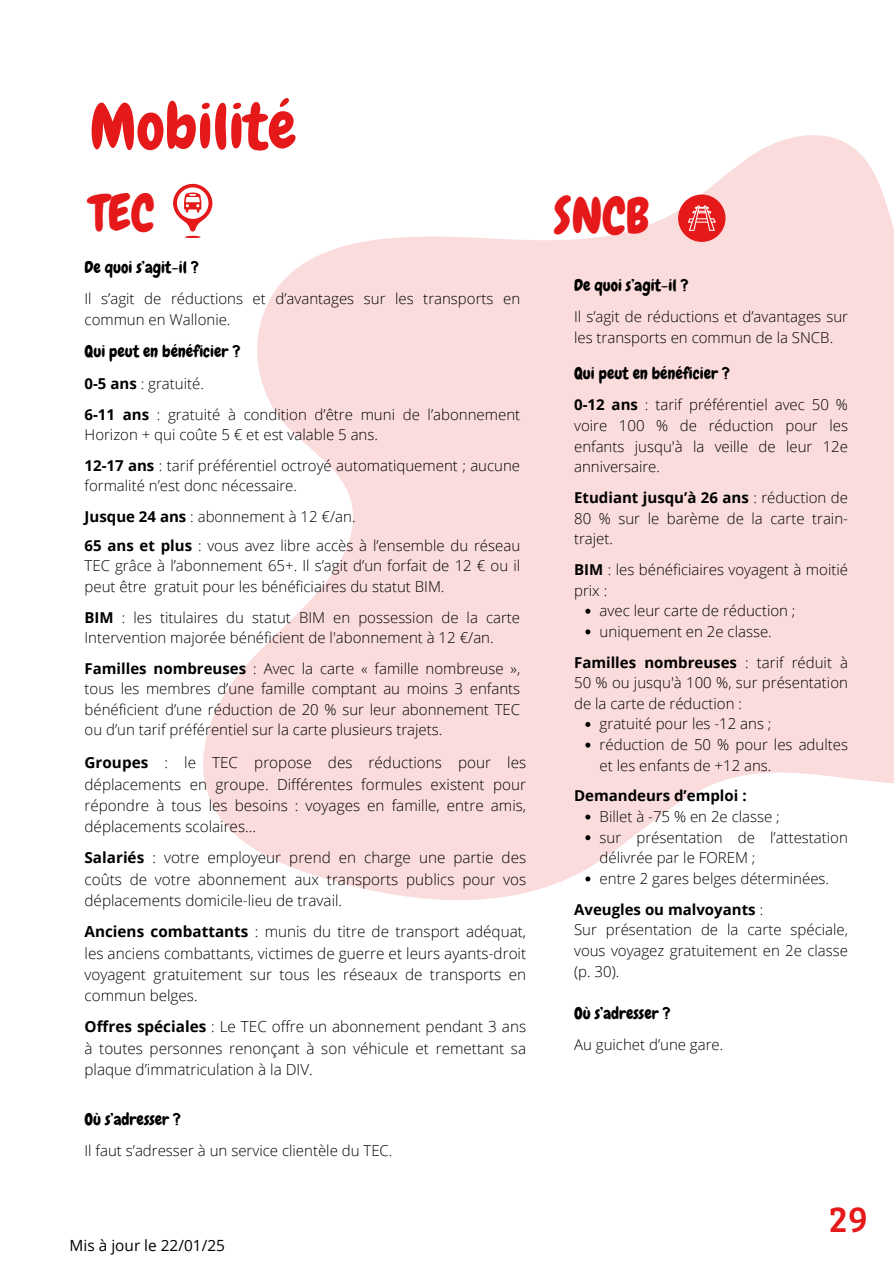
<style>
.page{position:relative;width:894px;height:1264px;background:#fff}
.page>*{position:absolute;margin:0;border:0;box-sizing:border-box;transform-origin:0 0}
.t1{font:63.15px "Chewy";color:#e51919}
.t2{font:49.35px "Chewy";color:#e51919}
.t3{font:37.5px "Bree Serif";color:#e51919}
.t4{font:16.5px "Chewy";color:#000}
.t5{font:15.45px "Open Sans";color:#000}
.t6{font:300 15.3px/21.3px "Open Sans";color:#000;text-align:justify}
.t7{font:300 15px/20.7px "Open Sans";color:#000}
.t8{font:700 15px "Open Sans";color:#000}
.s1{font-weight:700}
.s2{font-weight:300}
</style>
<div class="page">
<svg style="left:203px;top:135px;width:690px;height:765px;fill:#fbdcdc"></svg>
<svg style="left:173px;top:184px;width:39px;height:54px"></svg>
<svg style="left:585px;top:608px;width:5px;height:5px"></svg>
<svg style="left:585px;top:629px;width:5px;height:5px"></svg>
<svg style="left:585px;top:722px;width:5px;height:5px"></svg>
<svg style="left:585px;top:742px;width:5px;height:5px"></svg>
<svg style="left:585px;top:814px;width:5px;height:5px"></svg>
<svg style="left:585px;top:835px;width:5px;height:5px"></svg>
<svg style="left:585px;top:876px;width:5px;height:5px"></svg>
<div style="left:678px;top:194px;width:47px;height:48px;background:#e51919;border-radius:50%"></div>
<svg style="left:688px;top:205px;width:27px;height:26px"></svg>
<h1 class="t1" style="left:89px;top:86px;width:208px">Mobilité</h1>
<p class="t2" style="left:89px;top:182px;width:66px">TEC</p>
<h2 class="t4" style="left:84px;top:256px;width:116px">De quoi s’agit-il ?</h2>
<p class="t7" style="left:84px;top:288px;width:437px">Il s’agit de réductions et d’avantages sur les transports en commun en Wallonie.</p>
<h2 class="t4" style="left:84px;top:340px;width:157px">Qui peut en bénéficier ?</h2>
<p class="t7" style="left:84px;top:372px;width:121px"><span class="s1">0-5 ans</span> : gratuité.</p>
<p class="t7" style="left:84px;top:404px;width:437px"><span class="s1">6-11 ans</span> : gratuité à condition d’être muni de l’abonnement<br>Horizon + qui coûte 5 € et est valable 5 ans.</p>
<p class="t7" style="left:84px;top:455px;width:437px"><span class="s1">12-17 ans</span> : tarif préférentiel octroyé automatiquement ; aucune formalité n’est donc nécessaire.</p>
<p class="t7" style="left:84px;top:506px;width:272px"><span class="s1">Jusque 24 ans</span> : abonnement à 12 €/an.</p>
<p class="t7" style="left:84px;top:535px;width:437px;text-align:justify"><span class="s1">65 ans et plus</span> : vous avez libre accès à l’ensemble du réseau TEC grâce à l’abonnement 65+. Il s’agit d’un forfait de 12 € ou il peut être gratuit pour les bénéficiaires du statut BIM.</p>
<p class="t7" style="left:84px;top:606px;width:437px"><span class="s1">BIM</span> : les titulaires du statut BIM en possession de la carte<br>Intervention majorée bénéficient de l'abonnement à 12 €/an.</p>
<p class="t7" style="left:84px;top:657px;width:437px;text-align:justify"><span class="s1">Familles nombreuses</span> : Avec la carte « famille nombreuse », tous les membres d’une famille comptant au moins 3 enfants bénéficient d’une réduction de 20 % sur leur abonnement TEC ou d’un tarif préférentiel sur la carte plusieurs trajets.</p>
<p class="t6" style="left:84px;top:751px;width:443px"><span class="s1">Groupes</span> : le TEC propose des réductions pour les déplacements en groupe. Différentes formules existent pour répondre à tous les besoins : voyages en famille, entre amis, déplacements scolaires…</p>
<p class="t6" style="left:84px;top:846px;width:443px"><span class="s1">Salariés</span> : votre employeur prend en charge une partie des coûts de votre abonnement aux transports publics pour vos déplacements domicile-lieu de travail.</p>
<p class="t6" style="left:84px;top:920px;width:443px"><span class="s1">Anciens combattants</span> : munis du titre de transport adéquat, les anciens combattants, victimes de guerre et leurs ayants-droit voyagent gratuitement sur tous les réseaux de transports en commun belges.</p>
<p class="t6" style="left:84px;top:1015px;width:443px"><span class="s1">Offres spéciales</span> : Le TEC offre un abonnement pendant 3 ans à toutes personnes renonçant à son véhicule et remettant sa plaque d’immatriculation à la DIV.</p>
<p class="t4" style="left:84px;top:1108px;width:98px">Où s’adresser ?</p>
<p class="t7" style="left:84px;top:1139px;width:309px">Il faut s’adresser à un service clientèle du TEC.</p>
<p class="t5" style="left:70px;top:1234px;width:157px">Mis à jour le 22/01/25</p>
<p class="t2" style="left:553px;top:185px;width:97px">SNCB</p>
<h3 class="t4" style="left:574px;top:275px;width:116px">De quoi s’agit-il ?</h3>
<p class="t7" style="left:574px;top:306px;width:275px">Il s’agit de réductions et d’avantages sur les transports en commun de la SNCB.</p>
<p class="t4" style="left:574px;top:363px;width:157px">Qui peut en bénéficier ?</p>
<p class="t7" style="left:574px;top:394px;width:275px;text-align:justify"><span class="s1">0-12 ans</span> : tarif préférentiel avec 50 % voire 100 % de réduction pour les enfants jusqu'à la veille de leur 12e anniversaire.</p>
<p class="t7" style="left:574px;top:487px;width:275px;text-align:justify"><span class="s1">Etudiant jusqu’à 26 ans</span> : réduction de 80 % sur le barème de la carte train&shy;trajet.</p>
<p class="t7" style="left:574px;top:559px;width:275px"><span class="s1">BIM</span> : les bénéficiaires voyagent à moitié prix :</p>
<p class="t7" style="left:599px;top:600px;width:197px">avec leur carte de réduction ;</p>
<p class="t7" style="left:599px;top:620px;width:174px">uniquement en 2e classe.</p>
<p class="t7" style="left:574px;top:651px;width:275px;text-align:justify"><span class="s1">Familles nombreuses</span> : tarif réduit à 50 % ou jusqu'à 100 %, sur présentation de la carte de réduction :</p>
<p class="t7" style="left:599px;top:713px;width:173px">gratuité pour les -12 ans ;</p>
<p class="t7" style="left:599px;top:734px;width:250px">réduction de 50 % pour les adultes et les enfants de +12 ans.</p>
<p class="t8" style="left:574px;top:785px;width:174px">Demandeurs d’emploi :</p>
<p class="t7" style="left:599px;top:805px;width:182px">Billet à -75 % en 2e classe ;</p>
<p class="t7" style="left:599px;top:826px;width:250px">sur présentation de l’attestation délivrée par le FOREM ;</p>
<p class="t7" style="left:599px;top:867px;width:231px">entre 2 gares belges déterminées.</p>
<p class="t8" style="left:574px;top:898px;width:191px">Aveugles ou malvoyants <span class="s2">:</span></p>
<p class="t7" style="left:574px;top:919px;width:275px;text-align:justify">Sur présentation de la carte spéciale, vous voyagez gratuitement en 2e classe (p. 30).</p>
<p class="t4" style="left:574px;top:1002px;width:98px">Où s’adresser ?</p>
<p class="t7" style="left:574px;top:1034px;width:151px">Au guichet d’une gare.</p>
<p class="t3" style="left:828px;top:1191px;width:41px">29</p>
</div>
